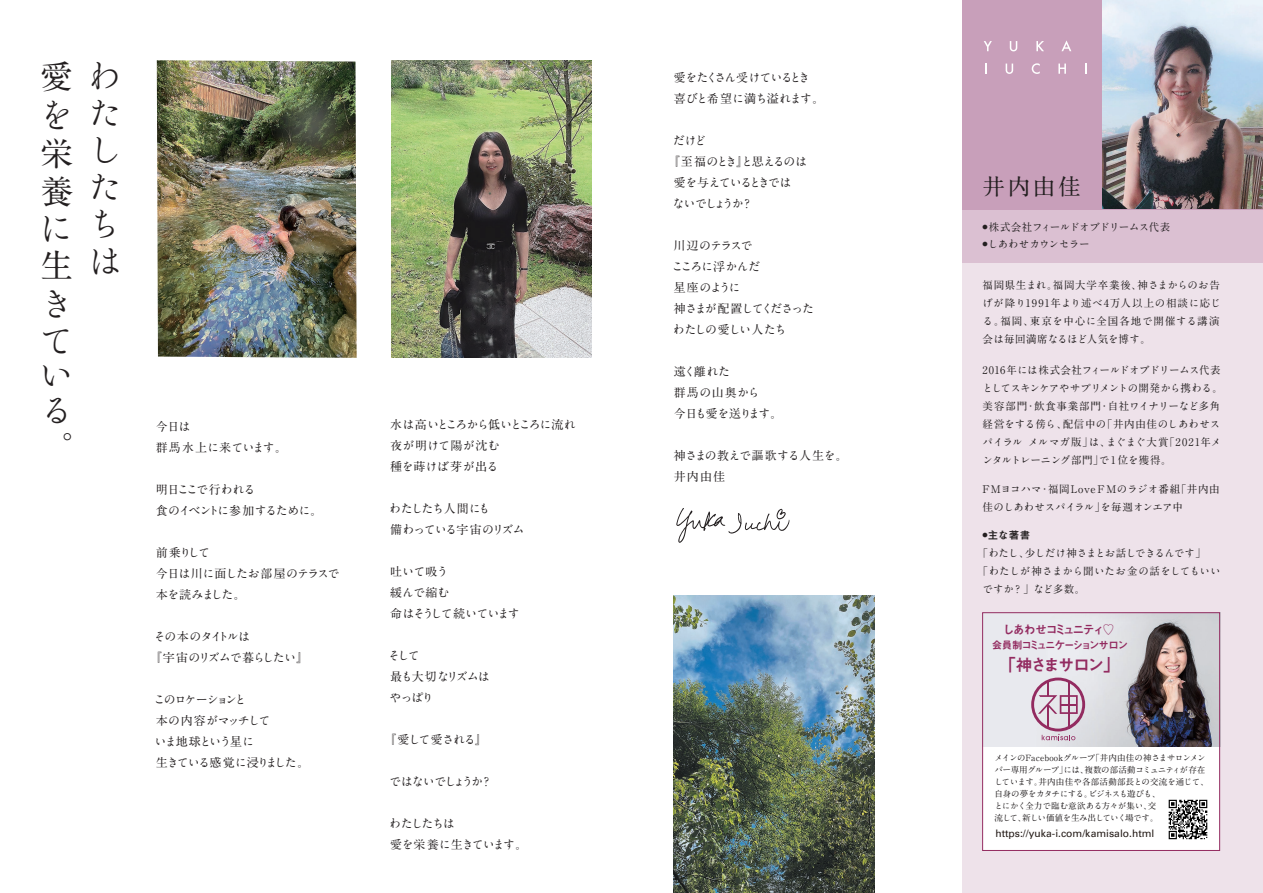
<style>
.page{position:relative;width:1263px;height:893px;background:#fff}
.page>*{position:absolute;margin:0;border:0;box-sizing:border-box;transform-origin:0 0}
.t1{font:33px/36.9px "Ro TJ Std L";color:#231f20}
.t2{font:700 33px/38.2px "A1 Mincho Std";color:#231f20}
.t3{font:700 22.5px "A1 Mincho Std";color:#231f20}
.t4{font:16.5px "Midashi Go Pro MB31";letter-spacing:-.12em;color:#932b60}
.t5{font:700 12px/21px "A1 Mincho Std";letter-spacing:-.085em;color:#231f20}
.t6{font:700 12px/21px "A1 Mincho Std";letter-spacing:.005em;color:#231f20}
.t7{font:700 12px/21px "A1 Mincho Std";letter-spacing:-.115em;color:#231f20}
.t8{font:700 12px/21px "A1 Mincho Std";letter-spacing:-.025em;color:#231f20}
.t9{font:700 12px/21px "A1 Mincho Std";letter-spacing:-.065em;color:#231f20}
.t10{font:700 12px/21px "A1 Mincho Std";color:#231f20}
.t11{font:12px "Midashi Go Pro MB31";letter-spacing:-.165em;color:#932b60}
.t12{font:700 12px "A1 Mincho Std";letter-spacing:-.105em;color:#231f20}
.t13{font:700 12px "A1 Mincho Std";letter-spacing:-.12em;color:#231f20}
.t14{font:700 12px "A1 Mincho Std";letter-spacing:-.16em;color:#231f20}
.t15{font:700 10.5px/18px "A1 Mincho Std";color:#231f20}
.t16{font:700 10.5px/18px "A1 Mincho Std";letter-spacing:.05em;color:#231f20}
.t17{font:700 10.5px "A1 Mincho Std";letter-spacing:-.045em;color:#231f20}
.t18{font:10.5px "Midashi Go Pro MB31";letter-spacing:-.125em;color:#932b60}
.t19{font:700 10.5px "A1 Mincho Std";letter-spacing:-.03em;color:#231f20}
.t20{font:10.5px "Midashi Go Pro MB31";color:#231f20}
.t21{font:10.35px "Univers";color:#211814}
.t22{font:700 8.55px/12px "A1 Mincho Std";letter-spacing:-.045em;color:#231f20}
.s1{font-family:"Ro TJ Std L";font-weight:400}
</style>
<div class="page">
<div style="left:962px;top:0;width:301px;height:893px;background:#eee2ea"></div>
<div style="left:982px;top:613px;width:238px;height:237px;background:#fff"></div>
<img style="left:984px;top:614px;width:234px;height:132px">
<div style="left:982px;top:612px;width:238px;height:239px;border:1px solid #932b60"></div>
<div style="left:962px;top:0;width:301px;height:262px;background:#dbc0d2"></div>
<div style="left:962px;top:0;width:301px;height:209px;background:#c89fba"></div>
<img style="left:1102px;top:0;width:161px;height:208px">
<svg style="left:984px;top:41px;width:8px;height:10px"></svg>
<svg style="left:1010px;top:41px;width:7px;height:10px"></svg>
<svg style="left:1036px;top:41px;width:8px;height:10px"></svg>
<svg style="left:1061px;top:40px;width:10px;height:11px"></svg>
<svg style="left:1006px;top:64px;width:7px;height:10px"></svg>
<svg style="left:1032px;top:63px;width:8px;height:11px"></svg>
<svg style="left:1058px;top:64px;width:8px;height:10px"></svg>
<svg style="left:1085px;top:64px;width:2px;height:10px"></svg>
<svg style="left:1031px;top:678px;width:54px;height:62px"></svg>
<img style="left:1168px;top:799px;width:40px;height:41px">
<svg style="left:676px;top:508px;width:113px;height:35px"></svg>
<img style="left:157px;top:60px;width:200px;height:298px">
<img style="left:674px;top:595px;width:200px;height:298px">
<img style="left:391px;top:60px;width:200px;height:297px">
<h1 class="t2" style="left:40px;top:53px;width:79px">愛<span class="s1">わ</span></h1>
<h1 class="t1" style="left:88px;top:97px;width:32px">たしたちは</h1>
<h1 class="t1" style="left:40px;top:99px;width:30px">を</h1>
<h1 class="t2" style="left:40px;top:130px;width:34px">栄養</h1>
<h1 class="t1" style="left:40px;top:212px;width:30px">に</h1>
<h1 class="t2" style="left:40px;top:242px;width:33px">生</h1>
<h1 class="t1" style="left:40px;top:287px;width:30px;line-height:37.7px">きて</h1>
<h1 class="t1" style="left:40px;top:360px;width:31px;line-height:34.7px">いる</h1>
<h1 class="t2" style="left:40px;top:424px;width:32px">。</h1>
<p class="t10" style="left:156px;top:414px;width:133px">今日は<br>群馬水上に来ています。</p>
<p class="t5" style="left:156px;top:477px;width:168px">明日ここで行われる<br>食のイベントに参加するために。</p>
<p class="t5" style="left:156px;top:540px;width:185px">前乗りして<br>今日は川に面したお部屋のテラスで本を読みました。</p>
<p class="t5" style="left:150px;top:624px;width:160px;text-indent:4px">その本のタイトルは<br>『宇宙のリズムで暮らしたい』</p>
<p class="t7" style="left:154px;top:687px;width:157px">このロケーションと<br>本の内容がマッチして<br>いま地球という星に<br>生きている感覚に浸りました。</p>
<p class="t6" style="left:390px;top:412px;width:187px">水は高いところから低いところに流れ夜が明けて陽が沈む<br>種を蒔けば芽が出る</p>
<p class="t5" style="left:389px;top:496px;width:137px">わたしたち人間にも<br>備わっている宇宙のリズム</p>
<p class="t9" style="left:390px;top:559px;width:131px">吐いて吸う<br>緩んで縮む<br>命はそうして続いています</p>
<p class="t5" style="left:388px;top:643px;width:103px">そして<br>最も大切なリズムはやっぱり</p>
<p class="t5" style="left:384px;top:727px;width:105px">『愛して愛される』</p>
<p class="t13" style="left:389px;top:772px;width:105px">ではないでしょうか？</p>
<p class="t5" style="left:389px;top:811px;width:140px">わたしたちは<br>愛を栄養に生きています。</p>
<p class="t5" style="left:674px;top:66px;width:152px">愛をたくさん受けているとき喜びと希望に満ち溢れます。</p>
<p class="t5" style="left:673px;top:129px;width:35px">だけど</p>
<p class="t5" style="left:668px;top:150px;width:141px">『至福のとき』と思えるのは</p>
<p class="t12" style="left:674px;top:173px;width:119px">愛を与えているときでは</p>
<p class="t14" style="left:672px;top:194px;width:82px">ないでしょうか？</p>
<p class="t5" style="left:672px;top:234px;width:144px">川辺のテラスで<br>こころに浮かんだ<br>星座のように<br>神さまが配置してくださったわたしの愛しい人たち</p>
<p class="t8" style="left:674px;top:360px;width:110px">遠く離れた<br>群馬の山奥から<br>今日も愛を送ります。</p>
<p class="t6" style="left:674px;top:444px;width:175px">神さまの教えで謳歌する人生を。井内由佳</p>
<h2 class="t3" style="left:982px;top:169px;width:100px">井内由佳</h2>
<p class="t17" style="left:982px;top:219px;width:189px"><sup>●</sup> 株式会社フィールドオブドリームス代表</p>
<p class="t19" style="left:982px;top:235px;width:108px"><sup>●</sup>しあわせカウンセラー</p>
<p class="t16" style="left:982px;top:275px;width:240px">福岡県生まれ。福岡大学卒業後、神さまからのお告げが降り1991年より述べ4万人以上の相談に応じる。福岡、東京を中心に全国各地で開催する講演会は毎回満席なるほど人気を博す。</p>
<p class="t15" style="left:982px;top:360px;width:242px">2016年には株式会社フィールドオブドリームス代表としてスキンケアやサプリメントの開発から携わる。美容部門・飲食事業部門・自社ワイナリーなど多角経営をする傍ら、配信中の「井内由佳のしあわせスパイラル メルマガ版」は、まぐまぐ大賞「2021年メンタルトレーニング部門」で１位を獲得。</p>
<p class="t15" style="left:982px;top:479px;width:239px">FMヨコハマ・福岡LoveＦＭのラジオ番組「井内由佳のしあわせスパイラル」を毎週オンエア中</p>
<p class="t20" style="left:982px;top:527px;width:49px"><sup>●</sup>主な著書</p>
<p class="t17" style="left:977px;top:545px;width:230px">「わたし、少しだけ神さまとお話しできるんです」</p>
<p class="t15" style="left:977px;top:561px;width:245px">「わたしが神さまから聞いたお金の話をしてもいい</p>
<p class="t15" style="left:983px;top:579px;width:104px">ですか？」など多数。</p>
<p class="t11" style="left:1003px;top:620px;width:113px">しあわせコミュニティ♡</p>
<p class="t18" style="left:992px;top:637px;width:138px">会員制コミュニケーションサロン</p>
<h3 class="t4" style="left:999px;top:651px;width:122px">「神さまサロン」</h3>
<p class="t22" style="left:994px;top:751px;width:216px">メインのFacebookグループ「井内由佳の神さまサロンメンバー専用グループ」には、複数の部活動コミュニティが存在しています。井内由佳や各部活動部長との交流を通じて、自身の夢をカタチにする。ビジネスも遊びも、<br>とにかく全力で臨む意欲ある方々が集い、交<br>流して、新しい価値を生み出していく場です。</p>
<p class="t21" style="left:995px;top:827px;width:160px">https://yuka-i.com/kamisalo.html</p>
</div>
